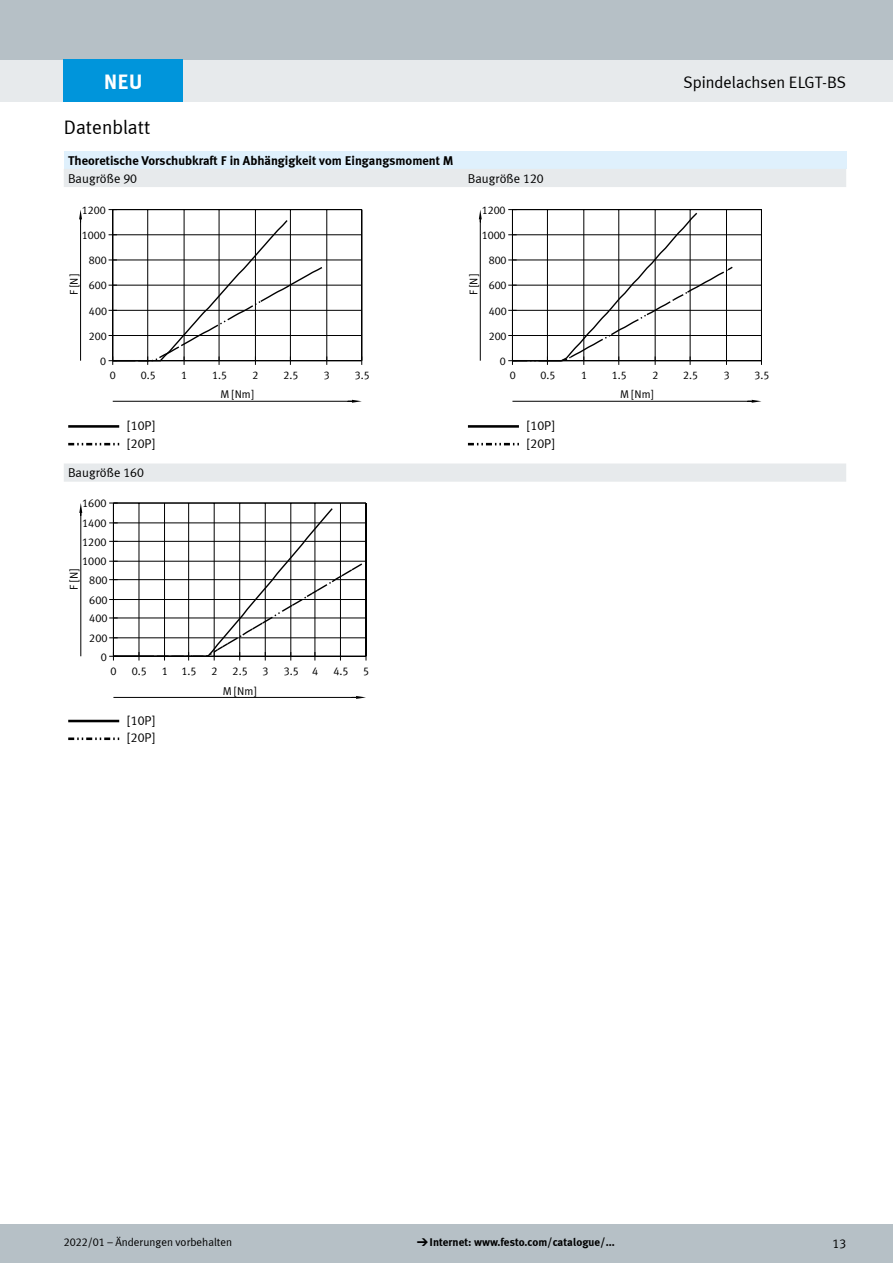
<style>
.page{position:relative;width:893px;height:1263px;background:#fff}
.page>*{position:absolute;margin:0;border:0;box-sizing:border-box;transform-origin:0 0}
.t1{font:700 21px "Meta Plus LF";color:#fff}
.t2{font:19.5px "Meta Plus LF";color:#000}
.t3{font:16.5px "Meta Plus LF";color:#000}
.t4{font:12.75px/17.7px "Meta Plus LF";color:#000}
.t5{font:700 12.75px "Meta Plus LF";color:#000}
.t6{font:11.4px "Meta Plus LF";color:#000}
.t7{font:11.25px "Meta Plus LF";color:#000}
.t8{font:700 11.25px "Meta Plus LF";color:#000}
.t9{font:11.25px "Meta Plus LF";color:#000}
.s1{font-family:"Meto Pict 182";font-weight:400}
</style>
<div class="page">
<div style="left:0;top:1225px;width:893px;height:38px;background:#b6c0c6"></div>
<div style="left:0;top:60px;width:893px;height:42px;background:#e7eaec"></div>
<div style="left:0;top:0;width:893px;height:60px;background:#b6c0c6"></div>
<div style="left:64px;top:151px;width:782px;height:18px;background:#dff0fc"></div>
<svg style="left:64px;top:169px;width:782px;height:313px"></svg>
<hr style="left:113px;top:401px;width:239px;height:1px;background:#000">
<svg style="left:348px;top:400px;width:14px;height:3px"></svg>
<hr style="left:80px;top:219px;width:1px;height:142px;background:#000">
<svg style="left:79px;top:210px;width:3px;height:12px"></svg>
<hr style="left:112px;top:210px;width:1px;height:151px;background:#000">
<hr style="left:147px;top:210px;width:1px;height:151px;background:#000">
<hr style="left:184px;top:210px;width:1px;height:151px;background:#000">
<hr style="left:219px;top:210px;width:1px;height:151px;background:#000">
<hr style="left:255px;top:210px;width:1px;height:151px;background:#000">
<hr style="left:290px;top:210px;width:1px;height:151px;background:#000">
<hr style="left:327px;top:210px;width:1px;height:151px;background:#000">
<hr style="left:361px;top:210px;width:1px;height:151px;background:#000">
<hr style="left:113px;top:360px;width:249px;height:1px;background:#000">
<hr style="left:113px;top:335px;width:249px;height:1px;background:#000">
<hr style="left:113px;top:310px;width:249px;height:1px;background:#000">
<hr style="left:113px;top:285px;width:249px;height:1px;background:#000">
<hr style="left:113px;top:260px;width:249px;height:1px;background:#000">
<hr style="left:113px;top:234px;width:249px;height:1px;background:#000">
<hr style="left:113px;top:209px;width:249px;height:1px;background:#000">
<svg style="left:109px;top:219px;width:219px;height:146px"></svg>
<hr style="left:512px;top:401px;width:240px;height:1px;background:#000">
<svg style="left:747px;top:400px;width:14px;height:3px"></svg>
<hr style="left:480px;top:219px;width:1px;height:142px;background:#000">
<svg style="left:479px;top:210px;width:3px;height:12px"></svg>
<hr style="left:761px;top:210px;width:1px;height:151px;background:#000">
<hr style="left:512px;top:360px;width:249px;height:1px;background:#000">
<hr style="left:512px;top:335px;width:249px;height:1px;background:#000">
<hr style="left:512px;top:310px;width:249px;height:1px;background:#000">
<hr style="left:512px;top:285px;width:249px;height:1px;background:#000">
<hr style="left:512px;top:260px;width:249px;height:1px;background:#000">
<hr style="left:512px;top:234px;width:249px;height:1px;background:#000">
<hr style="left:512px;top:209px;width:249px;height:1px;background:#000">
<svg style="left:508px;top:209px;width:226px;height:156px"></svg>
<hr style="left:68px;top:425px;width:51px;height:3px;background:#000">
<svg style="left:68px;top:443px;width:51px;height:2px"></svg>
<hr style="left:468px;top:425px;width:51px;height:3px;background:#000">
<svg style="left:468px;top:443px;width:51px;height:2px"></svg>
<hr style="left:113px;top:697px;width:243px;height:1px;background:#000">
<svg style="left:352px;top:696px;width:14px;height:3px"></svg>
<hr style="left:81px;top:513px;width:1px;height:143px;background:#000">
<svg style="left:79px;top:503px;width:3px;height:13px"></svg>
<svg style="left:109px;top:503px;width:258px;height:157px"></svg>
<hr style="left:68px;top:720px;width:51px;height:2px;background:#000">
<svg style="left:68px;top:737px;width:51px;height:3px"></svg>
<div style="left:64px;top:60px;width:119px;height:42px;background:#0095db"></div>
<h1 class="t1" style="left:104px;top:68px;width:40px">NEU</h1>
<h2 class="t2" style="left:64px;top:116px;width:88px">Datenblatt</h2>
<p class="t5" style="left:68px;top:152px;width:387px">Theoretische Vorschubkraft F in Abhängigkeit vom Eingangsmoment M</p>
<p class="t4" style="left:68px;top:169px;width:71px">Baugröße 90</p>
<p class="t4" style="left:468px;top:169px;width:77px">Baugröße 120</p>
<p class="t7" style="left:82px;top:205px;width:25px">1200</p>
<p class="t7" style="left:482px;top:205px;width:25px">1200</p>
<p class="t7" style="left:82px;top:230px;width:25px">1000</p>
<p class="t7" style="left:482px;top:230px;width:25px">1000</p>
<p class="t7" style="left:89px;top:256px;width:19px">800</p>
<p class="t7" style="left:489px;top:256px;width:19px">800</p>
<p class="t7" style="left:69px;top:295px;width:22px;rotate:-90deg">F [N]</p>
<p class="t7" style="left:89px;top:281px;width:19px">600</p>
<p class="t7" style="left:469px;top:295px;width:22px;rotate:-90deg">F [N]</p>
<p class="t7" style="left:489px;top:281px;width:19px">600</p>
<p class="t7" style="left:89px;top:306px;width:20px">400</p>
<p class="t7" style="left:489px;top:306px;width:20px">400</p>
<p class="t7" style="left:89px;top:331px;width:19px">200</p>
<p class="t7" style="left:489px;top:331px;width:19px">200</p>
<p class="t7" style="left:100px;top:356px;width:7px">0</p>
<p class="t7" style="left:500px;top:356px;width:7px">0</p>
<h3 class="t3" style="left:683px;top:73px;width:164px">Spindelachsen ELGT-BS</h3>
<p class="t7" style="left:110px;top:370px;width:7px">0</p>
<p class="t7" style="left:141px;top:370px;width:16px">0.5</p>
<p class="t7" style="left:181px;top:370px;width:7px">1</p>
<p class="t7" style="left:212px;top:370px;width:16px">1.5</p>
<p class="t7" style="left:253px;top:370px;width:7px">2</p>
<p class="t7" style="left:283px;top:370px;width:16px">2.5</p>
<p class="t7" style="left:324px;top:370px;width:7px">3</p>
<p class="t7" style="left:355px;top:370px;width:16px">3.5</p>
<p class="t7" style="left:220px;top:390px;width:35px">M [Nm]</p>
<p class="t7" style="left:510px;top:370px;width:7px">0</p>
<p class="t7" style="left:540px;top:370px;width:16px">0.5</p>
<p class="t7" style="left:581px;top:370px;width:7px">1</p>
<p class="t7" style="left:612px;top:370px;width:16px">1.5</p>
<p class="t7" style="left:652px;top:370px;width:7px">2</p>
<p class="t7" style="left:683px;top:370px;width:16px">2.5</p>
<p class="t7" style="left:724px;top:370px;width:7px">3</p>
<p class="t7" style="left:754px;top:370px;width:16px">3.5</p>
<p class="t7" style="left:620px;top:390px;width:35px">M [Nm]</p>
<p class="t4" style="left:128px;top:416px;width:29px">[10P] [20P]</p>
<p class="t4" style="left:527px;top:416px;width:29px">[10P] [20P]</p>
<p class="t4" style="left:68px;top:464px;width:77px">Baugröße 160</p>
<p class="t6" style="left:82px;top:499px;width:26px">1600</p>
<p class="t6" style="left:82px;top:518px;width:26px">1400</p>
<p class="t6" style="left:82px;top:537px;width:26px">1200</p>
<p class="t6" style="left:82px;top:557px;width:26px">1000</p>
<p class="t6" style="left:69px;top:590px;width:22px;rotate:-90deg">F [N]</p>
<p class="t6" style="left:89px;top:575px;width:20px">800</p>
<p class="t6" style="left:89px;top:595px;width:20px">600</p>
<p class="t6" style="left:89px;top:614px;width:20px">400</p>
<p class="t6" style="left:89px;top:633px;width:20px">200</p>
<p class="t6" style="left:101px;top:652px;width:8px">0</p>
<p class="t6" style="left:111px;top:666px;width:8px">0</p>
<p class="t6" style="left:132px;top:666px;width:17px">0.5</p>
<p class="t6" style="left:162px;top:666px;width:37px">1 1.5</p>
<p class="t6" style="left:211px;top:666px;width:8px">2</p>
<p class="t6" style="left:233px;top:666px;width:17px">2.5</p>
<p class="t6" style="left:262px;top:666px;width:8px">3</p>
<p class="t6" style="left:284px;top:666px;width:36px">3.5 4</p>
<p class="t6" style="left:333px;top:666px;width:17px">4.5</p>
<p class="t6" style="left:363px;top:666px;width:8px">5</p>
<p class="t4" style="left:128px;top:711px;width:29px">[10P] [20P]</p>
<p class="t6" style="left:223px;top:686px;width:35px">M [Nm]</p>
<p class="t9" style="left:64px;top:1236px;width:170px">2022/01 – Änderungen vorbehalten</p>
<p class="t8" style="left:417px;top:1235px;width:199px"><span class="s1">d</span>Internet: www.festo.com/catalogue/...</p>
<p class="t4" style="left:832px;top:1234px;width:15px">13</p>
</div>
